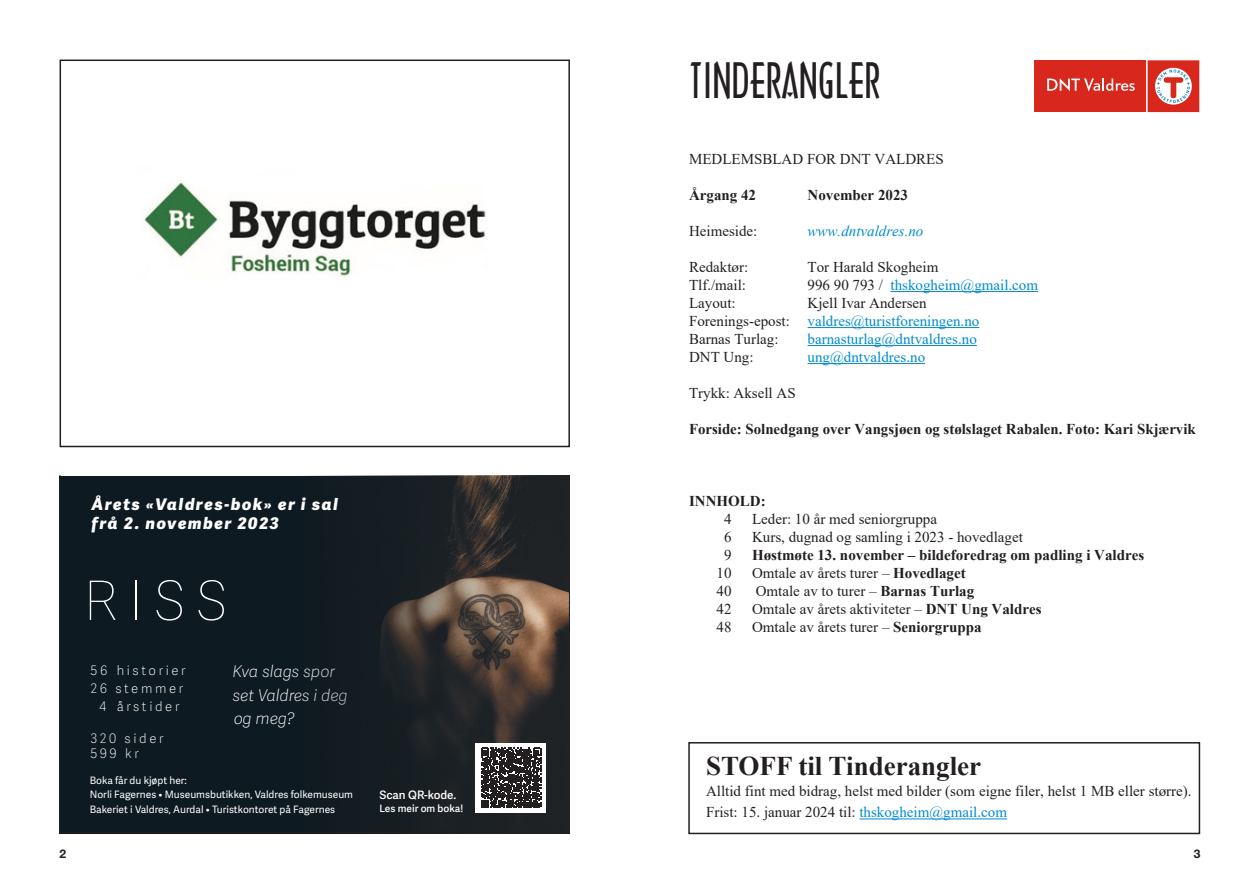
<style>
.page{position:relative;width:1259px;height:893px;background:#fff}
.page>*{position:absolute;margin:0;border:0;box-sizing:border-box;transform-origin:0 0}
.t1{font:100 54.15px "Adelle Sans";color:#fff}
.t2{font:46.5px "Arquitectura";color:#231f20}
.t3{font:700 27px "Times New Roman";color:#231f20}
.t4{font:italic 100 16.2px/23.9px "Adelle Sans";letter-spacing:-.005em;color:#fff}
.t5{font:italic 800 16.05px/19.2px "Adelle Sans";letter-spacing:.1em;color:#fff}
.t6{font:15px "Times New Roman";color:#231f20}
.t7{font:700 15px "Times New Roman";color:#231f20}
.t8{font:15px "Times New Roman";color:#018bce}
.t9{font:italic 15px "Times New Roman";color:#018bce}
.t10{font:100 13.05px/18px "Adelle Sans";letter-spacing:.2em;color:#fff;text-align:center}
.t11{font:700 12px "Helvetica Neue LT Std";color:#231f20}
.t12{font:600 11.7px "Adelle Sans";color:#fff}
.t13{font:10.2px/14.5px "Adelle Sans";color:#fff}
.t14{font:600 10.2px "Adelle Sans";color:#fff}
.s1{color:#231f20}
.s2{font-weight:700}
.s3{color:#018bce}
</style>
<div class="page">
<div style="left:1147px;top:60px;width:52px;height:52px;background:#d8281e"></div>
<svg style="left:1155px;top:68px;width:36px;height:37px"></svg>
<svg style="left:1156px;top:69px;width:34px;height:34px"></svg>
<div style="left:1034px;top:60px;width:112px;height:52px;background:#d8281e"></div>
<svg style="left:1047px;top:78px;width:87px;height:14px"></svg>
<hr style="left:890px;top:291px;width:148px;height:1px;background:#018bce">
<hr style="left:807px;top:327px;width:172px;height:1px;background:#018bce">
<hr style="left:807px;top:345px;width:170px;height:1px;background:#018bce">
<hr style="left:807px;top:363px;width:118px;height:1px;background:#018bce">
<div style="left:688px;top:742px;width:512px;height:92px;border:2px solid #231f20"></div>
<hr style="left:859px;top:818px;width:148px;height:1px;background:#018bce">
<svg style="left:60px;top:476px;width:510px;height:357px;background:#1e2428"></svg>
<img style="left:144px;top:182px;width:343px;height:95px">
<div style="left:60px;top:60px;width:510px;height:387px;border:2px solid #231f20"></div>
<p class="t2" style="left:689px;top:62px;width:193px">TINDERANGLER</p>
<p class="t5" style="left:92px;top:495px;width:247px">Årets «Valdres-bok» er i sal frå 2. november 2023</p>
<p class="t1" style="left:83px;top:569px;width:146px">RISS</p>
<p class="t10" style="left:90px;top:662px;width:97px">56 historier<br>26 stemmer<br>4 årstider</p>
<p class="t10" style="left:90px;top:731px;width:75px;line-height:15.8px;text-align:left">320 sider<br>599 kr</p>
<p class="t4" style="left:233px;top:660px;width:116px">Kva slags spor set Valdres i deg og meg?</p>
<p class="t13" style="left:90px;top:773px;width:265px">Boka får du kjøpt her:<br>Norli Fagernes • Museumsbutikken, Valdres folkemuseum<br>Bakeriet i Valdres, Aurdal • Turistkontoret på Fagernes</p>
<p class="t12" style="left:379px;top:788px;width:78px">Scan QR-kode.</p>
<p class="t14" style="left:379px;top:803px;width:85px">Les meir om boka!</p>
<p class="t6" style="left:689px;top:148px;width:256px">MEDLEMSBLAD FOR DNT VALDRES</p>
<p class="t7" style="left:689px;top:184px;width:69px">Årgang 42</p>
<p class="t7" style="left:807px;top:184px;width:102px">November 2023</p>
<p class="t6" style="left:689px;top:220px;width:70px">Heimeside:</p>
<p class="t9" style="left:807px;top:221px;width:117px">www.dntvaldres.no</p>
<p class="t6" style="left:689px;top:256px;width:61px">Redaktør:</p>
<p class="t6" style="left:807px;top:256px;width:132px">Tor Harald Skogheim</p>
<p class="t6" style="left:689px;top:274px;width:59px">Tlf./mail:</p>
<p class="t8" style="left:807px;top:274px;width:232px"><span class="s1">996 90 793 /</span> thskogheim@gmail.com</p>
<p class="t6" style="left:689px;top:292px;width:48px">Layout:</p>
<p class="t6" style="left:807px;top:292px;width:121px">Kjell Ivar Andersen</p>
<p class="t8" style="left:689px;top:310px;width:292px"><span class="s1">Forenings-epost:</span> valdres@turistforeningen.no</p>
<p class="t6" style="left:689px;top:328px;width:91px">Barnas Turlag:</p>
<p class="t8" style="left:807px;top:328px;width:171px">barnasturlag@dntvaldres.no</p>
<p class="t6" style="left:689px;top:346px;width:66px">DNT Ung:</p>
<p class="t8" style="left:807px;top:346px;width:119px">ung@dntvaldres.no</p>
<p class="t6" style="left:689px;top:382px;width:108px">Trykk: Aksell AS</p>
<p class="t7" style="left:689px;top:418px;width:508px">Forside: Solnedgang over Vangsjøen og stølslaget Rabalen. Foto: Kari Skjærvik</p>
<p class="t7" style="left:689px;top:490px;width:78px">INNHOLD:</p>
<p class="t6" style="left:724px;top:508px;width:9px">4</p>
<p class="t6" style="left:752px;top:508px;width:186px">Leder: 10 år med seniorgruppa</p>
<p class="t6" style="left:724px;top:526px;width:9px">6</p>
<p class="t6" style="left:752px;top:526px;width:272px">Kurs, dugnad og samling i 2023 - hovedlaget</p>
<p class="t6" style="left:724px;top:544px;width:9px">9</p>
<p class="t7" style="left:752px;top:544px;width:394px">Høstmøte 13. november – bildeforedrag om padling i Valdres</p>
<p class="t6" style="left:716px;top:562px;width:16px">10</p>
<p class="t6" style="left:752px;top:562px;width:215px">Omtale av årets turer – <span class="s2">Hovedlaget</span></p>
<p class="t6" style="left:716px;top:580px;width:16px">40</p>
<p class="t6" style="left:756px;top:580px;width:220px">Omtale av to turer – <span class="s2">Barnas Turlag</span></p>
<p class="t6" style="left:716px;top:598px;width:16px">42</p>
<p class="t6" style="left:752px;top:598px;width:291px">Omtale av årets aktiviteter – <span class="s2">DNT Ung Valdres</span></p>
<p class="t6" style="left:716px;top:616px;width:16px">48</p>
<p class="t6" style="left:752px;top:616px;width:231px">Omtale av årets turer – <span class="s2">Seniorgruppa</span></p>
<p class="t3" style="left:706px;top:747px;width:277px">STOFF til Tinderangler</p>
<p class="t6" style="left:706px;top:781px;width:487px">Alltid fint med bidrag, helst med bilder (som eigne filer, helst 1 MB eller større).</p>
<p class="t6" style="left:706px;top:802px;width:302px">Frist: 15. januar 2024 til: <span class="s3">thskogheim@gmail.com</span></p>
<p class="t11" style="left:60px;top:846px;width:8px">2</p>
<p class="t11" style="left:1193px;top:846px;width:8px">3</p>
</div>
